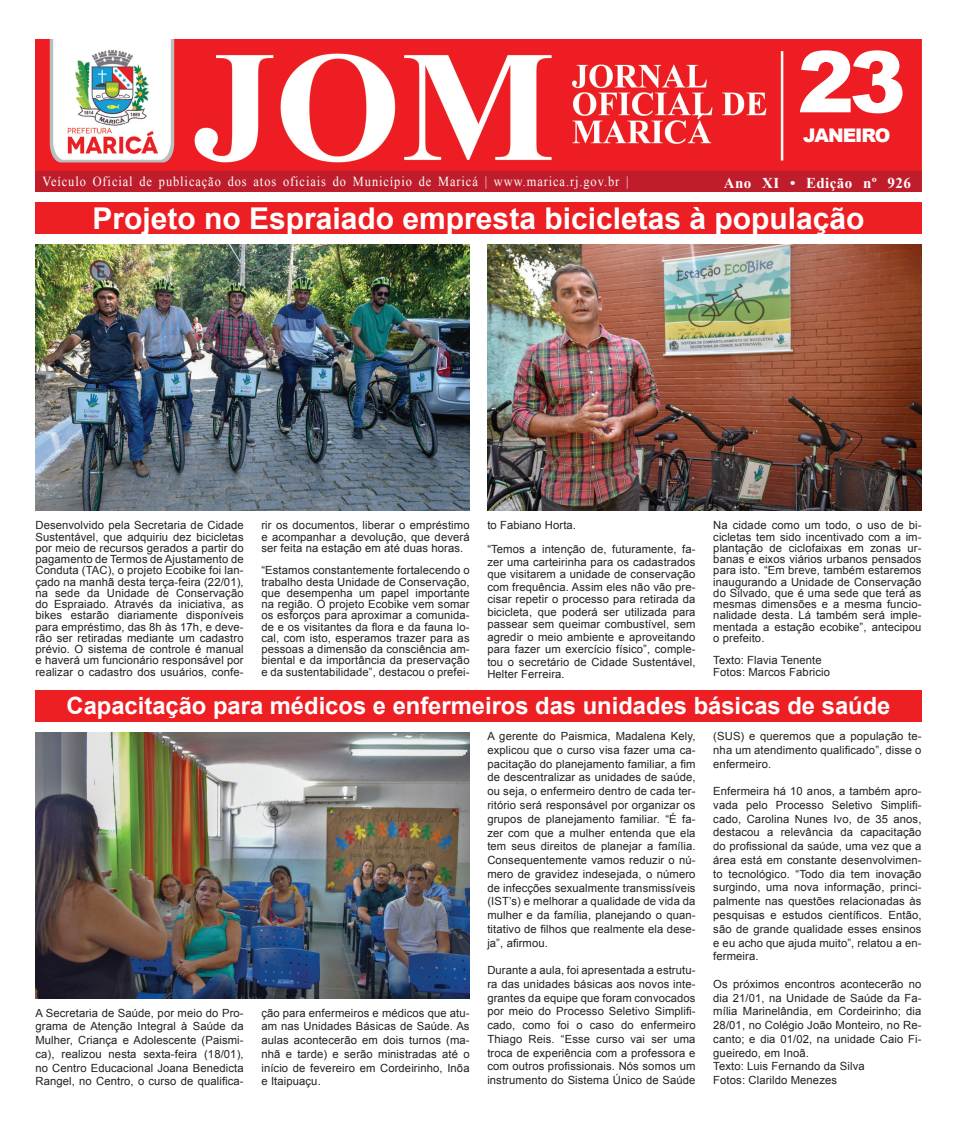
<style>
.page{position:relative;width:957px;height:1124px;background:#fff}
.page>*{position:absolute;margin:0;border:0;box-sizing:border-box;transform-origin:0 0}
.t1{font:900 85px "Arial";color:#fff}
.t2{font:700 30px "Arial";color:#fff}
.t3{font:700 23.75px "Arial";color:#fff}
.t4{font:900 18.75px "Arial";letter-spacing:-.05em;color:#fff}
.t5{font:700 15px "Times New Roman";letter-spacing:.025em;color:#fff}
.t6{font:13.75px "Times New Roman";letter-spacing:.075em;color:#fff;scale:.9 1}
.t7{font:11.25px/13.8px "Arial";letter-spacing:.01em;color:#231f20;text-align:justify}
</style>
<div class="page">
<div style="left:35px;top:202px;width:886px;height:32px;background:#ee1f23"></div>
<img style="left:35px;top:244px;width:435px;height:266px">
<img style="left:487px;top:244px;width:434px;height:266px">
<div style="left:35px;top:689px;width:886px;height:32px;background:#ee1f23"></div>
<img style="left:35px;top:732px;width:435px;height:265px">
<img style="left:35px;top:39px;width:886px;height:152px">
<h1 class="t1" style="left:797px;top:20px;width:110px">23</h1>
<h3 class="t4" style="left:803px;top:121px;width:89px">JANEIRO</h3>
<p class="t6" style="left:43px;top:172px;width:653px">Veículo Oficial de publicação dos atos oficiais do Município de Maricá | www.marica.rj.gov.br |</p>
<h3 class="t5" style="left:724px;top:172px;width:188px">Ano XI • Edição nº 926</h3>
<h2 class="t2" style="left:92px;top:198px;width:773px">Projeto no Espraiado empresta bicicletas à população</h2>
<p class="t7" style="left:35px;top:520px;width:210px;line-height:11.2px">Desenvolvido pela Secretaria de Cidade Sustentável, que adquiriu dez bicicletas por meio de recursos gerados a partir do pagamento de Termos de Ajustamento de Conduta (TAC), o projeto Ecobike foi lan&shy;çado na manhã desta terça-feira (22/01), na sede da Unidade de Conservação do Espraiado. Através da iniciativa, as bikes estarão diariamente disponíveis para empréstimo, das 8h às 17h, e deve&shy;rão ser retiradas mediante um cadastro prévio. O sistema de controle é manual e haverá um funcionário responsável por realizar o cadastro dos usuários, confe-</p>
<h3 class="t3" style="left:67px;top:690px;width:825px">Capacitação para médicos e enfermeiros das unidades básicas de saúde</h3>
<p class="t7" style="left:487px;top:729px;width:210px">A gerente do Paismica, Madalena Kely, explicou que o curso visa fazer uma ca&shy;pacitação do planejamento familiar, a fim de descentralizar as unidades de saúde, ou seja, o enfermeiro dentro de cada ter&shy;ritório será responsável por organizar os grupos de planejamento familiar. “É fa&shy;zer com que a mulher entenda que ela tem seus direitos de planejar a família.<br>Consequentemente vamos reduzir o nú&shy;mero de gravidez indesejada, o número de infecções sexualmente transmissíveis (IST’s) e melhorar a qualidade de vida da mulher e da família, planejando o quan&shy;titativo de filhos que realmente ela dese&shy;ja”, afirmou.</p>
<p class="t7" style="left:487px;top:963px;width:210px">Durante a aula, foi apresentada a estrutu&shy;ra das unidades básicas aos novos inte&shy;grantes da equipe que foram convocados por meio do Processo Seletivo Simplifi&shy;cado, como foi o caso do enfermeiro Thiago Reis. “Esse curso vai ser uma troca de experiência com a professora e com outros profissionais. Nós somos um instrumento do Sistema Único de Saúde</p>
<p class="t7" style="left:261px;top:520px;width:210px;line-height:11.2px">rir os documentos, liberar o empréstimo e acompanhar a devolução, que deverá ser feita na estação em até duas horas.</p>
<p class="t7" style="left:261px;top:565px;width:210px;line-height:11.2px">“Estamos constantemente fortalecendo o trabalho desta Unidade de Conservação, que desempenha um papel importante na região. O projeto Ecobike vem somar os esforços para aproximar a comunida&shy;de e os visitantes da flora e da fauna lo&shy;cal, com isto, esperamos trazer para as pessoas a dimensão da consciência am&shy;biental e da importância da preservação e da sustentabilidade”, destacou o prefei-</p>
<p class="t7" style="left:487px;top:513px;width:210px;line-height:23.8px">to Fabiano Horta.<br>“Temos a intenção de, futuramente, fa-</p>
<p class="t7" style="left:487px;top:555px;width:210px;line-height:12.5px">zer uma carteirinha para os cadastrados que visitarem a unidade de conservação com frequência. Assim eles não vão pre&shy;cisar repetir o processo para retirada da bicicleta, que poderá ser utilizada para passear sem queimar combustível, sem agredir o meio ambiente e aproveitando para fazer um exercício físico”, comple&shy;tou o secretário de Cidade Sustentável, Helter Ferreira.</p>
<p class="t7" style="left:713px;top:520px;width:210px;line-height:11.2px">Na cidade como um todo, o uso de bi&shy;cicletas tem sido incentivado com a im&shy;plantação de ciclofaixas em zonas ur&shy;banas e eixos viários urbanos pensados para isto. “Em breve, também estaremos inaugurando a Unidade de Conservação do Silvado, que é uma sede que terá as mesmas dimensões e a mesma funcio&shy;nalidade desta. Lá também será imple&shy;mentada a estação ecobike”, antecipou o prefeito.</p>
<p class="t7" style="left:713px;top:655px;width:118px;line-height:11.2px">Texto: Flavia Tenente<br>Fotos: Marcos Fabricio</p>
<p class="t7" style="left:713px;top:729px;width:210px">(SUS) e queremos que a população te&shy;nha um atendimento qualificado”, disse o enfermeiro.</p>
<p class="t7" style="left:713px;top:784px;width:210px">Enfermeira há 10 anos, a também apro&shy;vada pelo Processo Seletivo Simplifi&shy;cado, Carolina Nunes Ivo, de 35 anos, destacou a relevância da capacitação do profissional da saúde, uma vez que a área está em constante desenvolvimen&shy;to tecnológico. “Todo dia tem inovação surgindo, uma nova informação, princi&shy;palmente nas questões relacionadas às pesquisas e estudos científicos. Então, são de grande qualidade esses ensinos e eu acho que ajuda muito”, relatou a en&shy;fermeira.</p>
<p class="t7" style="left:713px;top:976px;width:210px;text-align:left">Os próximos encontros acontecerão no dia 21/01, na Unidade de Saúde da Fa&shy;mília Marinelândia, em Cordeirinho; dia 28/01, no Colégio João Monteiro, no Re&shy;canto; e dia 01/02, na unidade Caio Fi&shy;gueiredo, em Inoã.<br>Texto: Luis Fernando da Silva<br>Fotos: Clarildo Menezes</p>
<p class="t7" style="left:35px;top:1005px;width:210px">A Secretaria de Saúde, por meio do Pro&shy;grama de Atenção Integral à Saúde da Mulher, Criança e Adolescente (Paismi&shy;ca), realizou nesta sexta-feira (18/01), no Centro Educacional Joana Benedicta Rangel, no Centro, o curso de qualifica-</p>
<p class="t7" style="left:261px;top:1005px;width:210px">ção para enfermeiros e médicos que atu&shy;am nas Unidades Básicas de Saúde. As aulas acontecerão em dois turnos (ma&shy;nhã e tarde) e serão ministradas até o início de fevereiro em Cordeirinho, Inõa e Itaipuaçu.</p>
</div>
